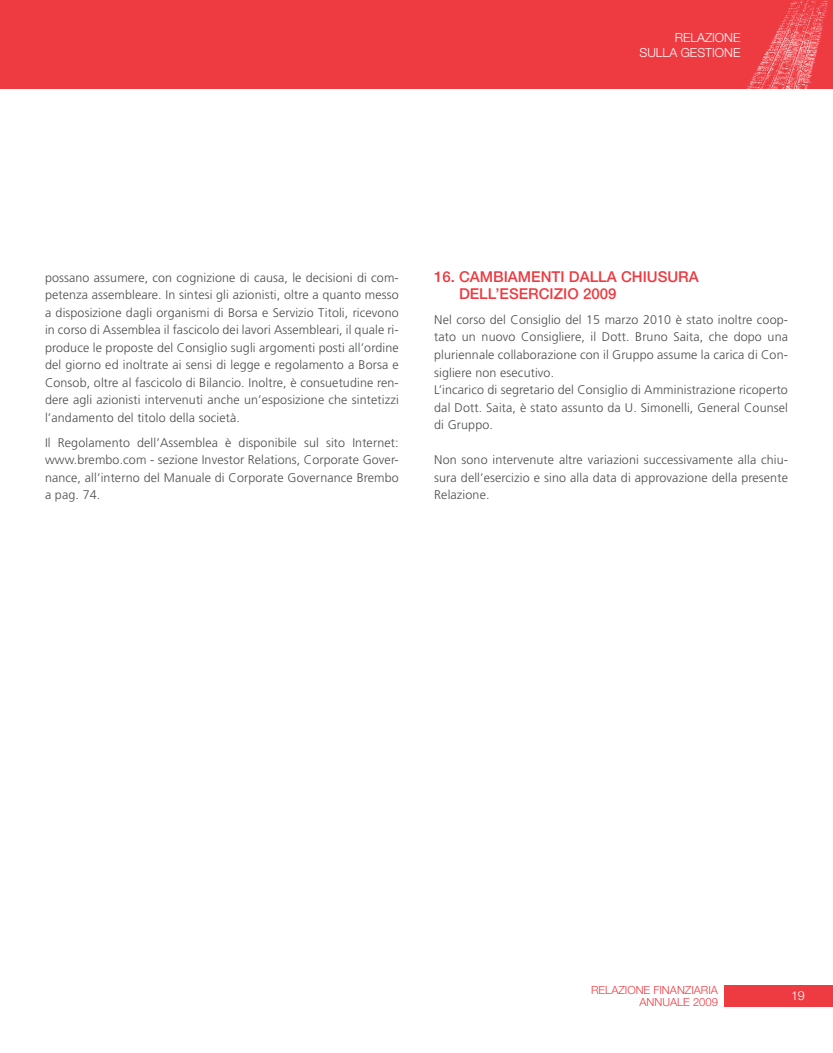
<style>
.page{position:relative;width:833px;height:1053px;background:#fff}
.page>*{position:absolute;margin:0;border:0;box-sizing:border-box;transform-origin:0 0}
.t1{font:500 15px/17.5px "Helvetica Neue";color:#ee3a41}
.t2{font:300 12.5px/17.5px "Frutiger";letter-spacing:.01em;color:#4b4c4d;text-align:justify}
.t3{font:300 12.5px "Helvetica Neue";color:#fff}
.t4{font:300 11.25px/12.5px "Helvetica Neue";color:#ee3a41;text-align:right}
</style>
<div class="page">
<div style="left:0;top:0;width:833px;height:89px;background:#ee3a41"></div>
<div style="left:725px;top:985px;width:108px;height:21px;background:#ee3a41"></div>
<img style="left:747px;top:0;width:81px;height:89px">
<p class="t3" style="left:674px;top:30px;width:17px">RELAZION</p>
<p class="t3" style="left:733px;top:30px;width:9px">E</p>
<p class="t3" style="left:639px;top:45px;width:17px">SULLA</p>
<p class="t3" style="left:680px;top:45px;width:40px">GESTIONE</p>
<p class="t2" style="left:45px;top:269px;width:355px">possano assumere, con cognizione di causa, le decisioni di com&shy;petenza assembleare. In sintesi gli azionisti, oltre a quanto messo a disposizione dagli organismi di Borsa e Servizio Titoli, ricevono in corso di Assemblea il fascicolo dei lavori Assembleari, il quale ri&shy;produce le proposte del Consiglio sugli argomenti posti all’ordine del giorno ed inoltrate ai sensi di legge e regolamento a Borsa e Consob, oltre al fascicolo di Bilancio. Inoltre, è consuetudine ren&shy;dere agli azionisti intervenuti anche un’esposizione che sintetizzi l’andamento del titolo della società.</p>
<p class="t2" style="left:45px;top:433px;width:355px">Il Regolamento dell’Assemblea è disponibile sul sito Internet: www.brembo.com - sezione Investor Relations, Corporate Gover&shy;nance, all’interno del Manuale di Corporate Governance Brembo a pag. 74.</p>
<p class="t1" style="left:459px;top:267px;width:241px;text-indent:-25px">16. CAMBIAMENTI DALLA CHIUSURA<br>DELL’ESERCIZIO 2009</p>
<p class="t2" style="left:434px;top:311px;width:355px;text-align:left">Nel corso del Consiglio del 15 marzo 2010 è stato inoltre coop&shy;tato un nuovo Consigliere, il Dott. Bruno Saita, che dopo una pluriennale collaborazione con il Gruppo assume la carica di Con&shy;sigliere non esecutivo.<br>L’incarico di segretario del Consiglio di Amministrazione ricoperto dal Dott. Saita, è stato assunto da U. Simonelli, General Counsel di Gruppo.</p>
<p class="t2" style="left:434px;top:451px;width:355px">Non sono intervenute altre variazioni successivamente alla chiu&shy;sura dell’esercizio e sino alla data di approvazione della presente Relazione.</p>
<p class="t4" style="left:591px;top:983px;width:128px">RELAZIONE FINANZIARIA<br>ANNUALE 2009</p>
<p class="t3" style="left:791px;top:987px;width:15px">19</p>
</div>
